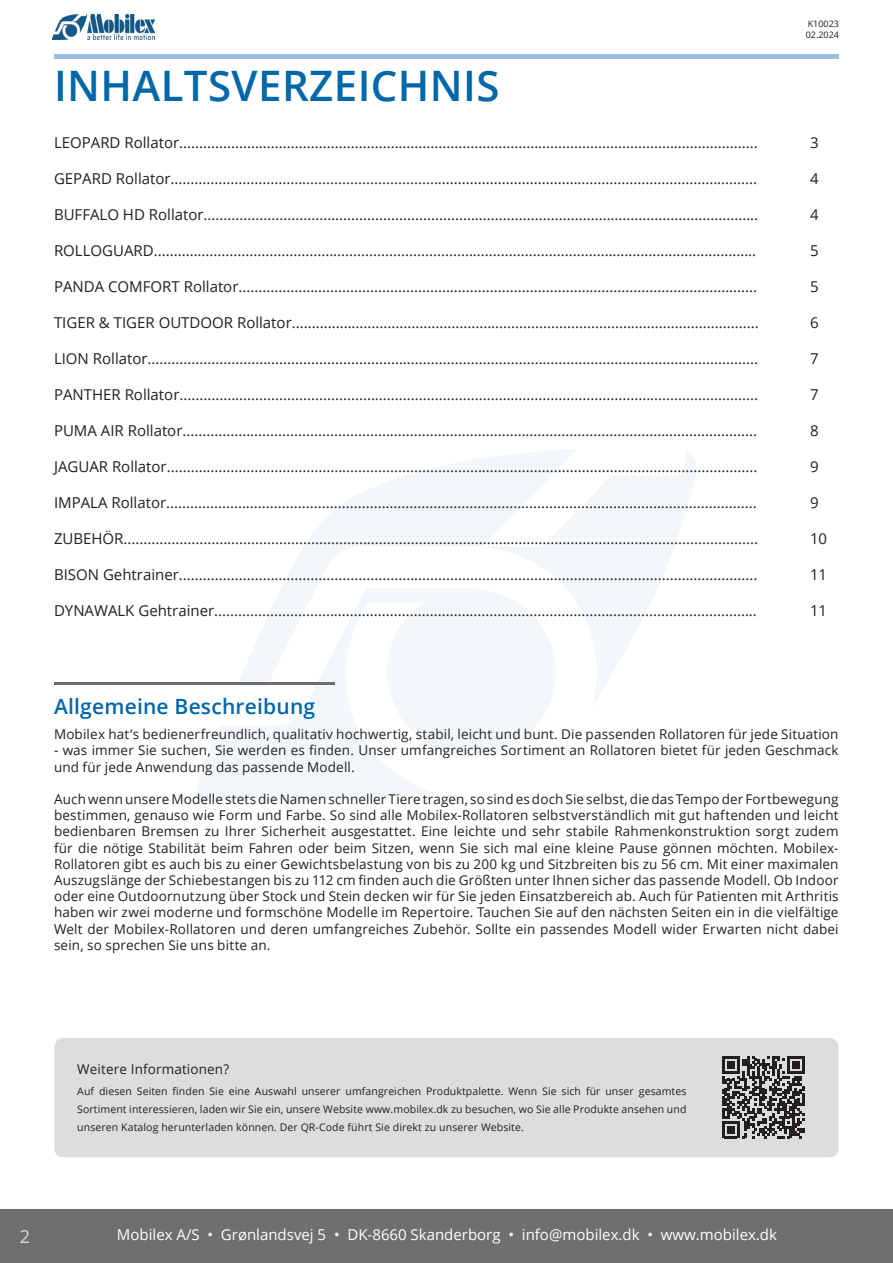
<style>
.page{position:relative;width:893px;height:1263px;background:#fff}
.page>*{position:absolute;margin:0;border:0;box-sizing:border-box;transform-origin:0 0}
.Header_1{font:600 42px "Open Sans";letter-spacing:.01em;color:#0067aa}
.Header_1-2{font:600 21px "Open Sans";letter-spacing:.01em;color:#0067aa}
.t1{font:18px "Open Sans";color:#dcdddf}
.Paragraph_Style_1{font:15px "Open Sans";color:#231f20}
.t2{font:15px "Open Sans";color:#fff}
.Text{font:13.5px/16.2px "Open Sans";letter-spacing:.01em;color:#231f20}
.Header_1-3{font:13.5px "Open Sans";letter-spacing:.01em;color:#231f20}
.Header_1-4{font:10.5px/18px "Open Sans";letter-spacing:.01em;color:#231f20;text-align:justify}
.t3{font:9px "Open Sans";color:#231f20}
</style>
<div class="page">
<img style="left:53px;top:15px;width:102px;height:24px">
<div style="left:0;top:1209px;width:893px;height:54px;background:#6d6f71"></div>
<hr style="left:54px;top:54px;width:785px;height:4px;background:#97bfe6">
<hr style="left:54px;top:683px;width:281px;height:2px;background:#6c6d70">
<div style="left:54px;top:1038px;width:785px;height:119px;background:#dcdddf;border-radius:9px"></div>
<svg style="left:722px;top:1056px;width:82px;height:82px"></svg>
<p class="Header_1" style="left:54px;top:57px;width:447px">INHALTSVERZEICHNIS</p>
<p class="t3" style="left:808px;top:17px;width:33px">K10023</p>
<p class="t3" style="left:806px;top:28px;width:35px">02.2024</p>
<p class="Paragraph_Style_1" style="left:54px;top:132px;width:705px">LEOPARD Rollator.................................................................................................................................................</p>
<p class="Paragraph_Style_1" style="left:810px;top:132px;width:10px">3</p>
<p class="Paragraph_Style_1" style="left:54px;top:168px;width:705px">GEPARD Rollator...................................................................................................................................................</p>
<p class="Paragraph_Style_1" style="left:810px;top:168px;width:10px">4</p>
<p class="Paragraph_Style_1" style="left:54px;top:204px;width:706px">BUFFALO HD Rollator...........................................................................................................................................</p>
<p class="Paragraph_Style_1" style="left:810px;top:204px;width:10px">4</p>
<p class="Paragraph_Style_1" style="left:54px;top:240px;width:704px">ROLLOGUARD.......................................................................................................................................................</p>
<p class="Paragraph_Style_1" style="left:810px;top:240px;width:10px">5</p>
<p class="Paragraph_Style_1" style="left:54px;top:276px;width:705px">PANDA COMFORT Rollator..................................................................................................................................</p>
<p class="Paragraph_Style_1" style="left:810px;top:276px;width:10px">5</p>
<p class="Paragraph_Style_1" style="left:54px;top:312px;width:706px">TIGER &amp; TIGER OUTDOOR Rollator.....................................................................................................................</p>
<p class="Paragraph_Style_1" style="left:810px;top:312px;width:10px">6</p>
<p class="Paragraph_Style_1" style="left:54px;top:348px;width:706px">LION Rollator.........................................................................................................................................................</p>
<p class="Paragraph_Style_1" style="left:810px;top:348px;width:10px">7</p>
<p class="Paragraph_Style_1" style="left:54px;top:384px;width:705px">PANTHER Rollator.................................................................................................................................................</p>
<p class="Paragraph_Style_1" style="left:810px;top:384px;width:10px">7</p>
<p class="Paragraph_Style_1" style="left:54px;top:420px;width:705px">PUMA AIR Rollator................................................................................................................................................</p>
<p class="Paragraph_Style_1" style="left:810px;top:420px;width:10px">8</p>
<p class="Paragraph_Style_1" style="left:54px;top:456px;width:705px">JAGUAR Rollator....................................................................................................................................................</p>
<p class="Paragraph_Style_1" style="left:810px;top:456px;width:10px">9</p>
<p class="Paragraph_Style_1" style="left:54px;top:492px;width:704px">IMPALA Rollator....................................................................................................................................................</p>
<p class="Paragraph_Style_1" style="left:810px;top:492px;width:10px">9</p>
<p class="Paragraph_Style_1" style="left:54px;top:528px;width:705px">ZUBEHÖR...............................................................................................................................................................</p>
<p class="Paragraph_Style_1" style="left:810px;top:528px;width:19px">10</p>
<p class="Paragraph_Style_1" style="left:54px;top:564px;width:705px">BISON Gehtrainer.................................................................................................................................................</p>
<p class="Paragraph_Style_1" style="left:810px;top:564px;width:19px">11</p>
<p class="Paragraph_Style_1" style="left:54px;top:600px;width:704px">DYNAWALK Gehtrainer........................................................................................................................................</p>
<p class="Paragraph_Style_1" style="left:810px;top:600px;width:19px">11</p>
<p class="Header_1-2" style="left:54px;top:692px;width:263px">Allgemeine Beschreibung</p>
<p class="Text" style="left:54px;top:726px;width:786px">Mobilex hat‘s bedienerfreundlich, qualitativ hochwertig, stabil, leicht und bunt. Die passenden Rollatoren für jede Situation</p>
<p class="Text" style="left:54px;top:742px;width:786px">- was immer Sie suchen, Sie werden es finden. Unser umfangreiches Sortiment an Rollatoren bietet für jeden Geschmack und für jede Anwendung das passende Modell.</p>
<p class="Text" style="left:54px;top:790px;width:786px;text-align:justify">Auch wenn unsere Modelle stets die Namen schneller Tiere tragen, so sind es doch Sie selbst, die das Tempo der Fortbewegung bestimmen, genauso wie Form und Farbe. So sind alle Mobilex-Rollatoren selbstverständlich mit gut haftenden und leicht bedienbaren Bremsen zu Ihrer Sicherheit ausgestattet. Eine leichte und sehr stabile Rahmenkonstruktion sorgt zudem für die nötige Stabilität beim Fahren oder beim Sitzen, wenn Sie sich mal eine kleine Pause gönnen möchten. Mobilex-Rollatoren gibt es auch bis zu einer Gewichtsbelastung von bis zu 200 kg und Sitzbreiten bis zu 56 cm. Mit einer maximalen Auszugslänge der Schiebestangen bis zu 112 cm finden auch die Größten unter Ihnen sicher das passende Modell. Ob Indoor oder eine Outdoornutzung über Stock und Stein decken wir für Sie jeden Einsatzbereich ab. Auch für Patienten mit Arthritis haben wir zwei moderne und formschöne Modelle im Repertoire. Tauchen Sie auf den nächsten Seiten ein in die vielfältige Welt der Mobilex-Rollatoren und deren umfangreiches Zubehör. Sollte ein passendes Modell wider Erwarten nicht dabei sein, so sprechen Sie uns bitte an.</p>
<p class="Header_1-3" style="left:77px;top:1060px;width:153px">Weitere Informationen?</p>
<p class="Header_1-4" style="left:77px;top:1082px;width:611px">Auf diesen Seiten finden Sie eine Auswahl unserer umfangreichen Produktpalette. Wenn Sie sich für unser gesamtes Sortiment interessieren, laden wir Sie ein, unsere Website www.mobilex.dk zu besuchen, wo Sie alle Produkte ansehen und unseren Katalog herunterladen können. Der QR-Code führt Sie direkt zu unserer Website.</p>
<p class="t1" style="left:20px;top:1224px;width:12px">2</p>
<p class="t2" style="left:117px;top:1225px;width:662px">Mobilex A/S • Grønlandsvej 5 • DK-8660 Skanderborg • info@mobilex.dk • www.mobilex.dk</p>
</div>
